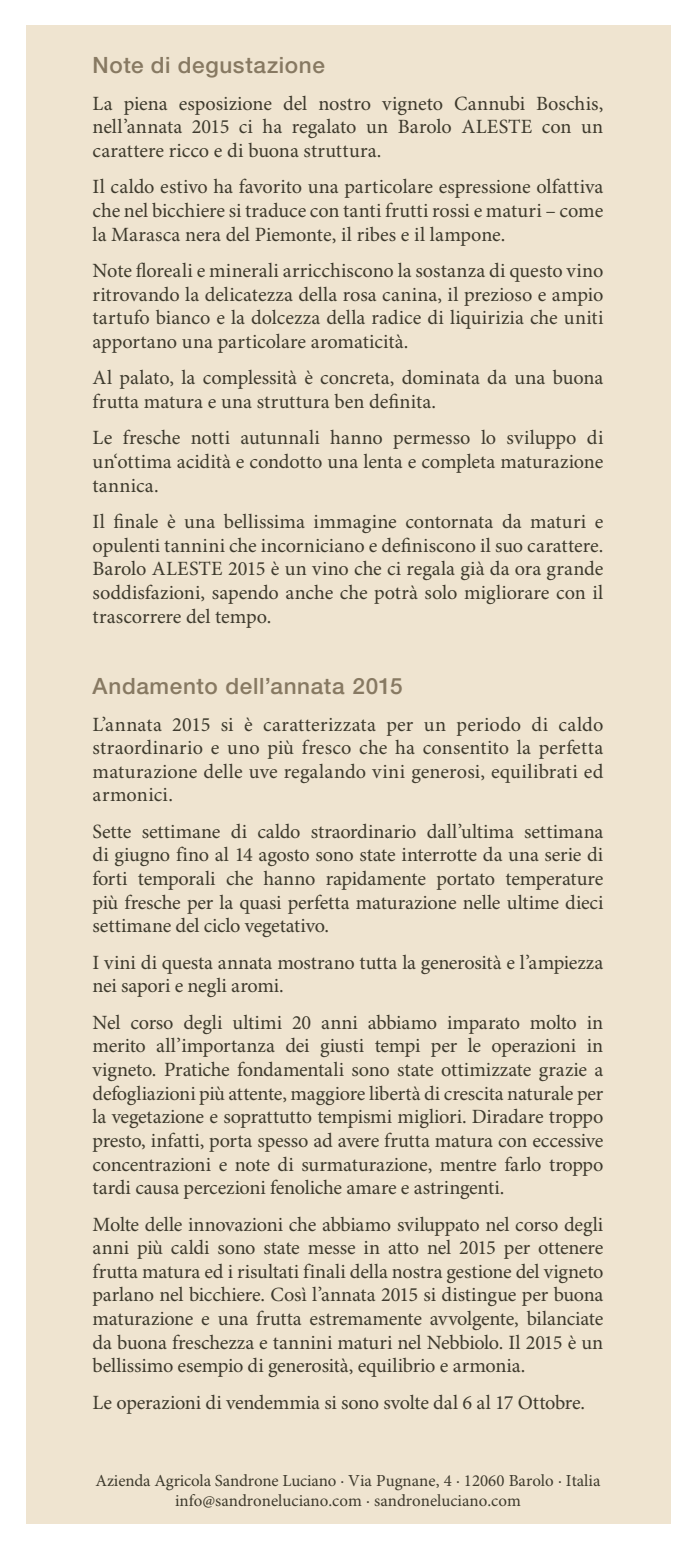
<style>
.page{position:relative;width:696px;height:1550px;background:#fff}
.page>*{position:absolute;margin:0;border:0;box-sizing:border-box;transform-origin:0 0}
.t1{font:500 22.5px "Helvetica Neue LT Std";letter-spacing:.025em;color:#877962}
.t2{font:20.25px/23.6px "Minion Pro";letter-spacing:-.005em;color:#3e3a2d;text-align:justify}
.t3{font:16.88px "Minion Pro";color:#3e3a2d}
</style>
<div class="page">
<div style="left:26px;top:26px;width:644px;height:1498px;background:#efe4d0"></div>
<p class="t1" style="left:92px;top:52px;width:234px">Note di degustazione</p>
<p class="t2" style="left:92px;top:92px;width:512px">La piena esposizione del nostro vigneto Cannubi Boschis, nell’annata 2015 ci ha regalato un Barolo ALESTE con un carattere ricco e di buona struttura.</p>
<p class="t2" style="left:92px;top:176px;width:512px">Il caldo estivo ha favorito una particolare espressione olfattiva che nel bicchiere si traduce con tanti frutti rossi e maturi – come la Marasca nera del Piemonte, il ribes e il lampone.</p>
<p class="t2" style="left:92px;top:260px;width:512px">Note floreali e minerali arricchiscono la sostanza di questo vino ritrovando la delicatezza della rosa canina, il prezioso e ampio tartufo bianco e la dolcezza della radice di liquirizia che uniti apportano una particolare aromaticità.</p>
<p class="t2" style="left:92px;top:367px;width:512px">Al palato, la complessità è concreta, dominata da una buona frutta matura e una struttura ben definita.</p>
<p class="t2" style="left:92px;top:427px;width:512px">Le fresche notti autunnali hanno permesso lo sviluppo di un‘ottima acidità e condotto una lenta e completa maturazione tannica.</p>
<p class="t2" style="left:92px;top:511px;width:512px">Il finale è una bellissima immagine contornata da maturi e opulenti tannini che incorniciano e definiscono il suo carattere.<br>Barolo ALESTE 2015 è un vino che ci regala già da ora grande soddisfazioni, sapendo anche che potrà solo migliorare con il trascorrere del tempo.</p>
<p class="t1" style="left:92px;top:673px;width:311px">Andamento dell’annata 2015</p>
<p class="t2" style="left:92px;top:713px;width:512px">L’annata 2015 si è caratterizzata per un periodo di caldo straordinario e uno più fresco che ha consentito la perfetta maturazione delle uve regalando vini generosi, equilibrati ed armonici.</p>
<p class="t2" style="left:92px;top:820px;width:512px">Sette settimane di caldo straordinario dall’ultima settimana di giugno fino al 14 agosto sono state interrotte da una serie di forti temporali che hanno rapidamente portato temperature più fresche per la quasi perfetta maturazione nelle ultime dieci settimane del ciclo vegetativo.</p>
<p class="t2" style="left:92px;top:951px;width:512px">I vini di questa annata mostrano tutta la generosità e l’ampiezza nei sapori e negli aromi.</p>
<p class="t2" style="left:92px;top:1011px;width:512px">Nel corso degli ultimi 20 anni abbiamo imparato molto in merito all’importanza dei giusti tempi per le operazioni in vigneto. Pratiche fondamentali sono state ottimizzate grazie a defogliazioni più attente, maggiore libertà di crescita naturale per la vegetazione e soprattutto tempismi migliori. Diradare troppo presto, infatti, porta spesso ad avere frutta matura con eccessive concentrazioni e note di surmaturazione, mentre farlo troppo tardi causa percezioni fenoliche amare e astringenti.</p>
<p class="t2" style="left:92px;top:1213px;width:512px">Molte delle innovazioni che abbiamo sviluppato nel corso degli anni più caldi sono state messe in atto nel 2015 per ottenere frutta matura ed i risultati finali della nostra gestione del vigneto parlano nel bicchiere. Così l’annata 2015 si distingue per buona maturazione e una frutta estremamente avvolgente, bilanciate da buona freschezza e tannini maturi nel Nebbiolo. Il 2015 è un bellissimo esempio di generosità, equilibrio e armonia.</p>
<p class="t2" style="left:92px;top:1391px;width:493px">Le operazioni di vendemmia si sono svolte dal 6 al 17 Ottobre.</p>
<p class="t3" style="left:95px;top:1470px;width:506px">Azienda Agricola Sandrone Luciano · Via Pugnane, 4 · 12060 Barolo · Italia</p>
<p class="t3" style="left:175px;top:1490px;width:347px">info@sandroneluciano.com · sandroneluciano.com</p>
</div>
